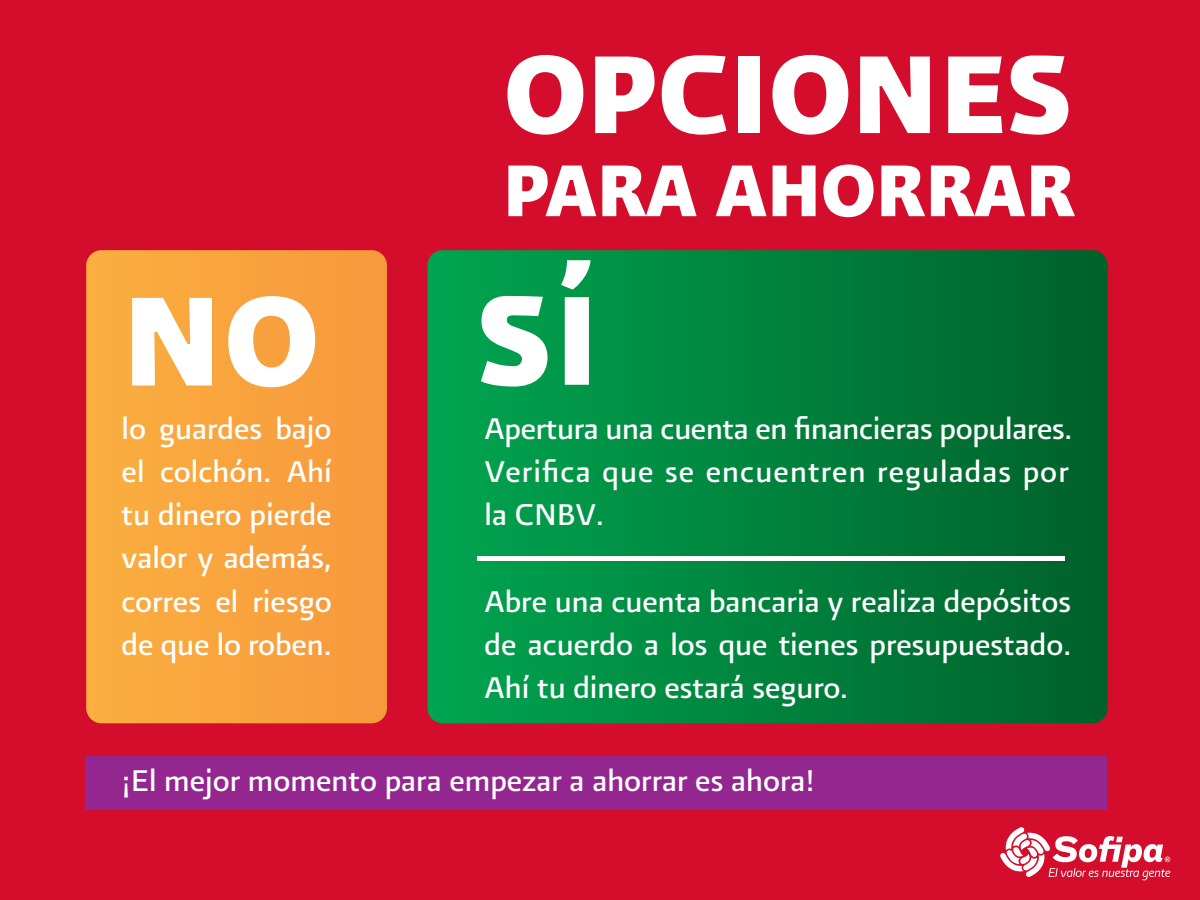
<style>
.page{position:relative;width:1200px;height:900px;background:#d30d2b}
.page>*{position:absolute;margin:0;border:0;box-sizing:border-box;transform-origin:0 0}
.t1{font:131.1px "Presidencia Fuerte";color:#fff}
.t2{font:86.7px "Presidencia Fuerte";color:#fff}
.t3{font:36px/43.2px "Presidencia Base";color:#fff;text-align:justify}
</style>
<div class="page">
<svg style="left:1000px;top:827px;width:170px;height:53px"></svg>
<svg style="left:86px;top:250px;width:301px;height:473px;background:#f8a33e"></svg>
<svg style="left:428px;top:250px;width:680px;height:473px;background:#00813c"></svg>
<svg style="left:132px;top:298px;width:80px;height:87px;background:#fdebd3"></svg>
<svg style="left:228px;top:296px;width:87px;height:91px;background:#fcdbb5"></svg>
<svg style="left:481px;top:296px;width:67px;height:91px;background:#a6dcc0"></svg>
<svg style="left:561px;top:260px;width:30px;height:125px;background:#b5e1ca"></svg>
<div style="left:86px;top:756px;width:1021px;height:54px;background:#93278f"></div>
<div style="left:478px;top:556px;width:587px;height:5px;background:#fff"></div>
<h1 class="t1" style="left:505px;top:21px;width:568px">OPCIONES</h1>
<h2 class="t2" style="left:502px;top:142px;width:574px">PARA AHORRAR</h2>
<p class="t3" style="left:122px;top:406px;width:212px">lo guardes bajo el colchón. Ahí tu dinero pierde valor y además, corres el riesgo de que lo roben.</p>
<p class="t3" style="left:485px;top:406px;width:589px">Apertura una cuenta en financieras populares.<br>Verifica que se encuentren reguladas por la CNBV.</p>
<p class="t3" style="left:485px;top:579px;width:588px">Abre una cuenta bancaria y realiza depósitos de acuerdo a los que tienes presupuestado.<br>Ahí tu dinero estará seguro.</p>
<p class="t3" style="left:122px;top:758px;width:695px">¡El mejor momento para empezar a ahorrar es ahora!</p>
</div>
